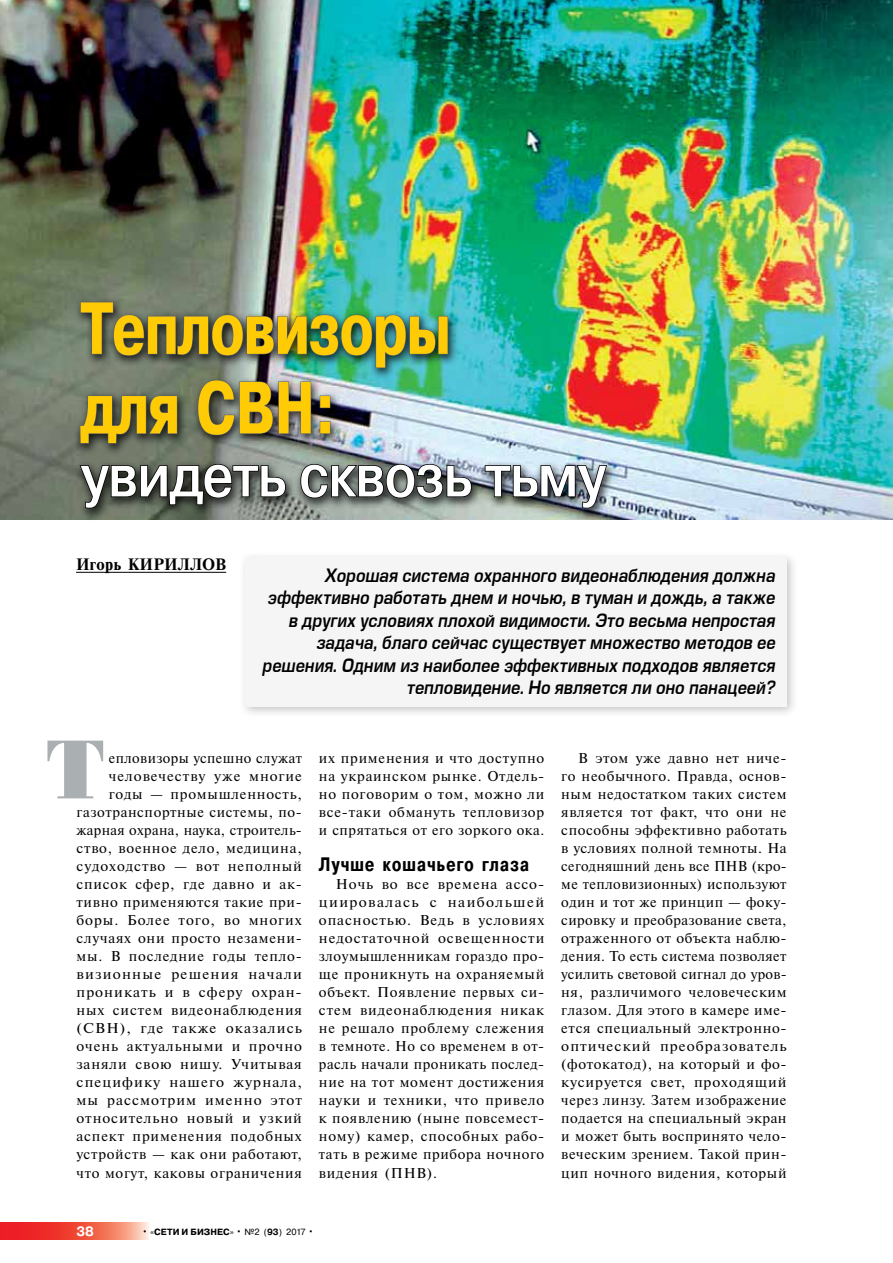
<style>
.page{position:relative;width:893px;height:1263px;background:#fff}
.page>*{position:absolute;margin:0;border:0;box-sizing:border-box;transform-origin:0 0}
.t1{font:82.5px "Standard Poster Cyrillic";color:#aaafb1;scale:.9 1}
.t2{font:700 73.5px/79.5px "Pragmatica Cond";letter-spacing:-.03em;color:#ffcb05;scale:.9 1}
.t3{font:500 60px "Pragmatica";letter-spacing:-.02em;color:#fff;scale:.88 1}
.t4{font:700 19.5px "Pragmatica Cond";letter-spacing:.035em;color:#000;scale:.95 1}
.t5{font:italic 18px/22.5px "Europe Demi";color:#000;text-align:right;scale:.9 1}
.t6{font:700 16.5px "Newton C";letter-spacing:.025em;color:#000}
.t7{font:14.25px/18px "Newton C";letter-spacing:.055em;color:#000;text-align:justify}
.t8{font:700 13.5px "Pragmatica";color:#fff}
.t9{font:700 9px "Pragmatica";color:#000}
.s1{font-weight:400;font-size:10.5px}
.s2{font-weight:400}
</style>
<div class="page">
<svg style="left:0;top:1222px;width:149px;height:17px;background:#f1594c"></svg>
<img style="left:0;top:0;width:893px;height:520px">
<div style="left:73px;top:297px;width:544px;height:224px;background:#000;opacity:.75"></div>
<img style="left:78px;top:302px;width:394px;height:209px">
<img style="left:484px;top:464px;width:124px;height:45px">
<hr style="left:76px;top:572px;width:150px;height:1px;background:#000">
<div style="left:239px;top:551px;width:560px;height:168px;background:#000;opacity:.4"></div>
<div style="left:245px;top:557px;width:542px;height:150px;background:#f5f5f5"></div>
<h2 class="t2" style="left:80px;top:293px;width:414px">Тепловизоры для СВН:</h2>
<h3 class="t3" style="left:80px;top:437px;width:599px">увидеть сквозь тьму</h3>
<p class="t6" style="left:76px;top:555px;width:152px">Игорь КИРИЛЛОВ</p>
<p class="t5" style="left:262px;top:564px;width:571px">Хорошая система охранного видеонаблюдения должна эффективно работать днем и ночью, в туман и дождь, а также в других условиях плохой видимости. Это весьма непростая задача, благо сейчас существует множество методов ее решения. Одним из наиболее эффективных подходов является тепловидение. Но является ли оно панацеей?</p>
<h1 class="t1" style="left:46px;top:727px;width:67px">Т</h1>
<p class="t7" style="left:77px;top:749px;width:227px;text-align:right">епловизоры успешно служат человечеству уже многие годы — промышленность, газотранспортные системы, по&shy;жарная охрана, наука, строитель&shy;ство, военное дело, медицина, судоходство — вот неполный список сфер, где давно и ак&shy;тивно применяются такие при&shy;боры. Более того, во многих случаях они просто незамени&shy;мы. В последние годы тепло&shy;визионные решения начали проникать и в сферу охран&shy;ных систем видеонаблюдения (СВН), где также оказались очень актуальными и прочно заняли свою нишу. Учитывая специфику нашего журнала, мы рассмотрим именно этот относительно новый и узкий аспект применения подобных устройств — как они работают, что могут, каковы ограничения</p>
<p class="t7" style="left:319px;top:749px;width:227px">их применения и что доступно на украинском рынке. Отдель&shy;но поговорим о том, можно ли все-таки обмануть тепловизор и спрятаться от его зоркого ока.</p>
<h3 class="t4" style="left:319px;top:852px;width:223px">Лучше кошачьего глаза</h3>
<p class="t7" style="left:319px;top:875px;width:227px;text-indent:17px">Ночь во все времена ассо&shy;циировалась с наибольшей опасностью. Ведь в условиях недостаточной освещенности злоумышленникам гораздо про&shy;ще проникнуть на охраняемый объект. Появление первых си&shy;стем видеонаблюдения никак не решало проблему слежения в темноте. Но со временем в от&shy;расль начали проникать послед&shy;ние на тот момент достижения науки и техники, что привело к появлению (ныне повсемест&shy;ному) камер, способных рабо&shy;тать в режиме прибора ночного видения (ПНВ).</p>
<p class="t7" style="left:561px;top:749px;width:227px;text-indent:17px">В этом уже давно нет ниче&shy;го необычного. Правда, основ&shy;ным недостатком таких систем является тот факт, что они не способны эффективно работать в условиях полной темноты. На сегодняшний день все ПНВ (кро&shy;ме тепловизионных) используют один и тот же принцип — фоку&shy;сировку и преобразование света, отраженного от объекта наблю&shy;дения. То есть система позволяет усилить световой сигнал до уров&shy;ня, различимого человеческим глазом. Для этого в камере име&shy;ется специальный электронно&shy;оптический преобразователь (фотокатод), на который и фо&shy;кусируется свет, проходящий через линзу. Затем изображение подается на специальный экран и может быть воспринято чело&shy;веческим зрением. Такой прин&shy;цип ночного видения, который</p>
<p class="t8" style="left:77px;top:1222px;width:19px">38</p>
<p class="t9" style="left:142px;top:1226px;width:174px"><span class="s1">•</span> <span class="s2">«</span>СЕТИ И БИЗНЕС<span class="s2">»</span> <span class="s1">•</span> <span class="s2">№2 (</span>93<span class="s2">) 2017</span> <span class="s1">•</span></p>
</div>
